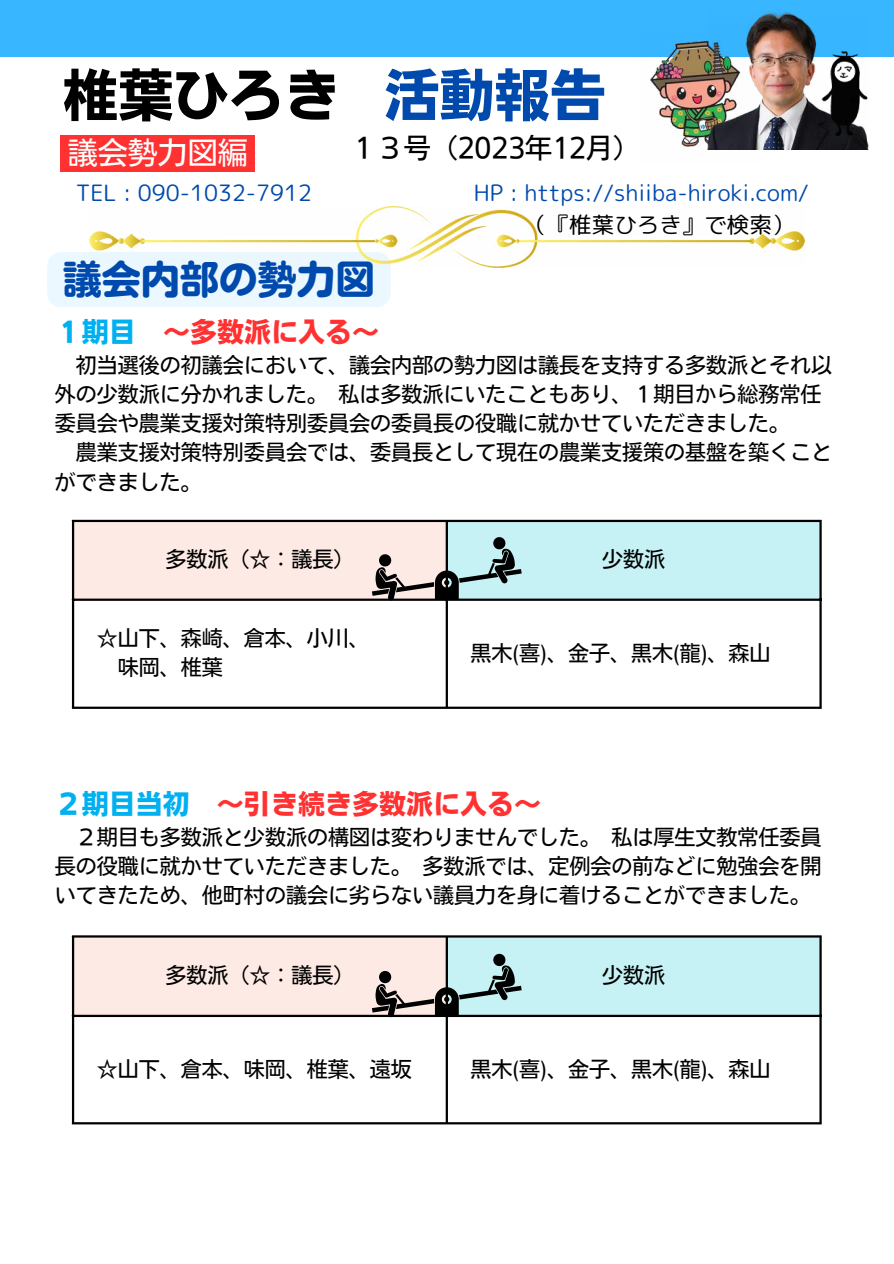
<style>
.page{position:relative;width:894px;height:1264px;background:#fff}
.page>*{position:absolute;margin:0;border:0;box-sizing:border-box;transform-origin:0 0}
.t1{font:55.35px "Nud Motoya Cedar Std W6";color:#000}
.t2{font:39px "Nud Motoya Maru Std W6";color:#004aad}
.t3{font:30px "Nud Motoya Cedar Std W3";color:#fff}
.t4{font:27px "Nud Motoya Cedar Std W6";color:#ff3131}
.t5{font:27px "Nud Motoya Cedar Std W3";color:#000}
.t6{font:27px "Nud Motoya Cedar Std W6";color:#00b0f0}
.t7{font:22.5px "rounded mplus 1 p regular";color:#004aad}
.t8{font:22.5px "rounded mplus 1 p regular";color:#000}
.t9{font:21px/29.2px "Nud Motoya Cedar Std W3";color:#000}
.s1{color:#004aad}
.s2{color:#00b0f0}
</style>
<div class="page">
<div style="left:0;top:0;width:893px;height:57px;background:#38b6ff"></div>
<img style="left:650px;top:41px;width:109px;height:109px">
<img style="left:707px;top:12px;width:160px;height:137px">
<img style="left:821px;top:51px;width:46px;height:84px">
<div style="left:73px;top:520px;width:374px;height:80px;background:#fdeae5"></div>
<div style="left:446px;top:520px;width:374px;height:80px;background:#c6f2f6"></div>
<hr style="left:72px;top:522px;width:2px;height:184px;background:#000">
<hr style="left:445px;top:522px;width:3px;height:184px;background:#000">
<hr style="left:819px;top:522px;width:2px;height:184px;background:#000">
<hr style="left:72px;top:520px;width:749px;height:2px;background:#000">
<hr style="left:72px;top:598px;width:749px;height:3px;background:#000">
<hr style="left:72px;top:706px;width:749px;height:3px;background:#000">
<div style="left:47px;top:252px;width:343px;height:55px;background:#ebf8ff;border-radius:14px"></div>
<div style="left:73px;top:936px;width:374px;height:80px;background:#fdeae5"></div>
<div style="left:446px;top:936px;width:374px;height:80px;background:#c6f2f6"></div>
<hr style="left:72px;top:937px;width:2px;height:185px;background:#000">
<hr style="left:445px;top:937px;width:3px;height:185px;background:#000">
<hr style="left:819px;top:937px;width:2px;height:185px;background:#000">
<hr style="left:72px;top:935px;width:749px;height:2px;background:#000">
<hr style="left:72px;top:1014px;width:749px;height:3px;background:#000">
<hr style="left:72px;top:1122px;width:749px;height:2px;background:#000">
<div style="left:60px;top:136px;width:195px;height:36px;background:#ff3131"></div>
<img style="left:89px;top:207px;width:715px;height:60px">
<svg style="left:372px;top:953px;width:149px;height:62px"></svg>
<svg style="left:372px;top:537px;width:149px;height:62px"></svg>
<h1 class="t1" style="left:63px;top:58px;width:544px">椎葉ひろき <span class="s1">活動報告</span></h1>
<p class="t5" style="left:349px;top:130px;width:292px">１３号（2023年12月）</p>
<h3 class="t3" style="left:68px;top:132px;width:181px">議会勢力図編</h3>
<p class="t7" style="left:76px;top:177px;width:238px">TEL : 090-1032-7912</p>
<h2 class="t2" style="left:63px;top:253px;width:313px">議会内部の勢力図</h2>
<p class="t7" style="left:473px;top:177px;width:336px">HP : https://shiiba-hiroki.com/</p>
<p class="t8" style="left:524px;top:208px;width:271px">（『椎葉ひろき』で検索）</p>
<p class="t6" style="left:55px;top:314px;width:75px">１期目</p>
<p class="t4" style="left:163px;top:314px;width:216px">～多数派に入る～</p>
<p class="t9" style="left:55px;top:349px;width:778px;text-indent:21px">初当選後の初議会において、議会内部の勢力図は議長を支持する多数派とそれ以外の少数派に分かれました。私は多数派にいたこともあり、１期目から総務常任委員会や農業支援対策特別委員会の委員長の役職に就かせていただきました。</p>
<p class="t9" style="left:55px;top:437px;width:778px;text-indent:21px">農業支援対策特別委員会では、委員長として現在の農業支援策の基盤を築くことができました。</p>
<p class="t9" style="left:165px;top:543px;width:190px">多数派（☆：議長）</p>
<p class="t9" style="left:602px;top:543px;width:64px">少数派</p>
<p class="t9" style="left:118px;top:622px;width:253px;text-indent:-21px">☆山下、森崎、倉本、小川、味岡、椎葉</p>
<p class="t9" style="left:470px;top:637px;width:298px">黒木(喜)、金子、黒木(龍)、森山</p>
<p class="t4" style="left:55px;top:786px;width:485px"><span class="s2">２期目当初</span> ～引き続き多数派に入る～</p>
<p class="t9" style="left:55px;top:821px;width:768px;text-align:justify;text-indent:21px">２期目も多数派と少数派の構図は変わりませんでした。私は厚生文教常任委員長の役職に就かせていただきました。多数派では、定例会の前などに勉強会を開いてきたため、他町村の議会に劣らない議員力を身に着けることができました。</p>
<p class="t9" style="left:165px;top:959px;width:190px">多数派（☆：議長）</p>
<p class="t9" style="left:602px;top:959px;width:64px">少数派</p>
<p class="t9" style="left:97px;top:1053px;width:316px">☆山下、倉本、味岡、椎葉、遠坂</p>
<p class="t9" style="left:470px;top:1053px;width:298px">黒木(喜)、金子、黒木(龍)、森山</p>
</div>
